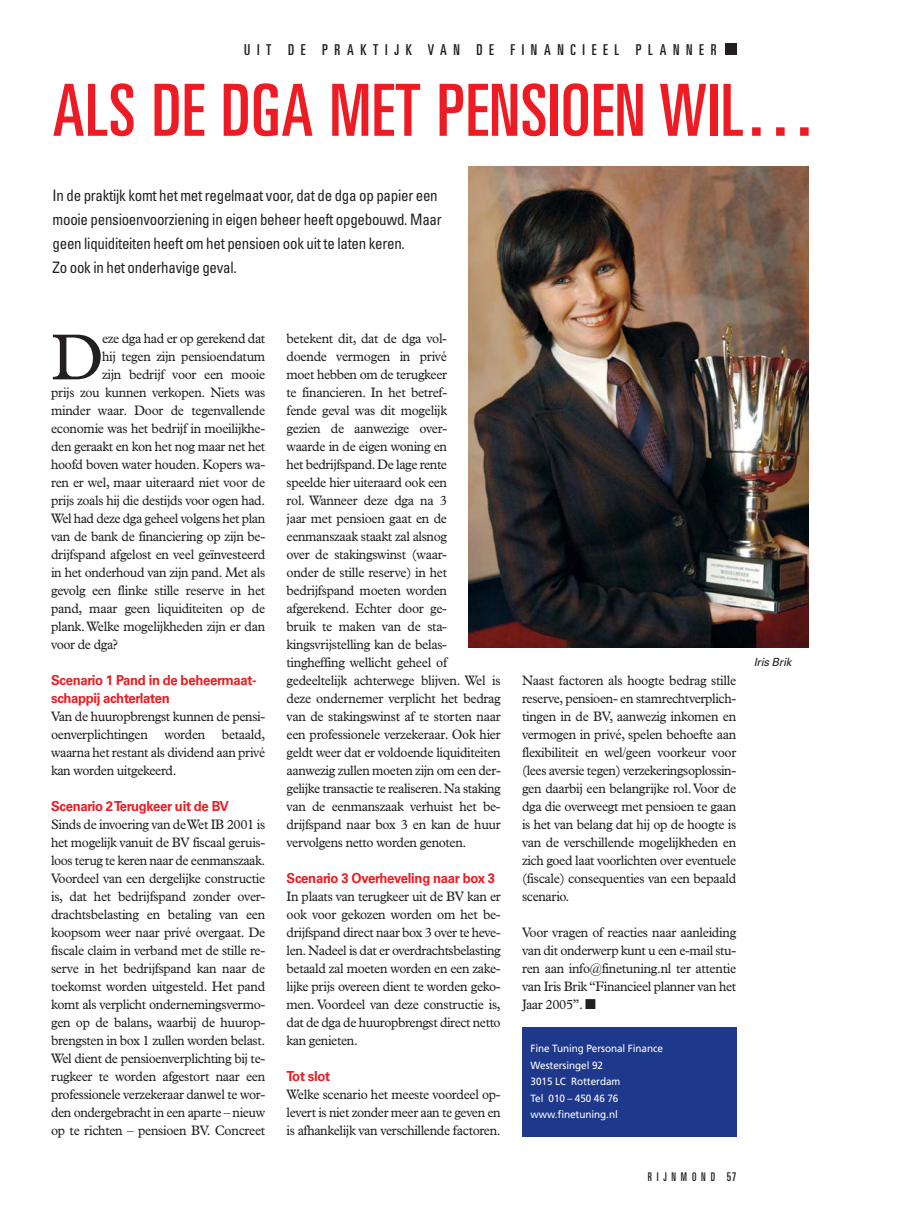
<style>
.page{position:relative;width:915px;height:1212px;background:#fff}
.page>*{position:absolute;margin:0;border:0;box-sizing:border-box;transform-origin:0 0}
.t1{font:ultra-condensed 72px "Univers";letter-spacing:.01em;color:#ed1c24}
.t2{font:65.55px "Plantin";color:#231f20;scale:.95 1}
.t3{font:condensed 15.75px/24px "Univers";letter-spacing:-.02em;color:#231f20;scale:.95 1}
.t4{font:ultra-condensed 15px "Univers";letter-spacing:.445em;color:#231f20}
.t5{font:13.8px/18px "Plantin";letter-spacing:-.02em;color:#231f20;text-align:justify;scale:.95 1}
.t6{font:700 13.8px/18px "Univers";letter-spacing:-.02em;color:#ed1c24;scale:.95 1}
.t7{font:ultra-condensed 12px "Univers";letter-spacing:.445em;color:#231f20;scale:.9 1}
.t8{font:italic 11.25px "Univers";color:#231f20}
.t9{font:10.5px/16.5px "Frutiger";letter-spacing:-.005em;color:#fff;scale:.95 1}
</style>
<div class="page">
<div style="left:724px;top:44px;width:12px;height:11px;background:#231f20"></div>
<img style="left:468px;top:166px;width:340px;height:482px">
<div style="left:522px;top:1028px;width:214px;height:109px;background:#1e388c"></div>
<p class="t4" style="left:244px;top:44px;width:473px">UIT DE PRAKTIJK VAN DE FINANCIEEL PLANNER</p>
<h1 class="t1" style="left:53px;top:84px;width:765px">ALS DE DGA MET PENSIOEN WIL…</h1>
<p class="t3" style="left:53px;top:185px;width:411px">In de praktijk komt het met regelmaat voor, dat de dga op papier een mooie pensioenvoorziening in eigen beheer heeft opgebouwd. Maar geen liquiditeiten heeft om het pensioen ook uit te laten keren.<br>Zo ook in het onderhavige geval.</p>
<h2 class="t2" style="left:51px;top:334px;width:57px">D</h2>
<p class="t5" style="left:102px;top:331px;width:173px">eze dga had er op gerekend dat</p>
<p class="t5" style="left:102px;top:349px;width:173px">hij tegen zijn pensioendatum</p>
<p class="t5" style="left:102px;top:367px;width:173px">zijn bedrijf voor een mooie</p>
<p class="t5" style="left:51px;top:385px;width:227px">prijs zou kunnen verkopen. Niets was</p>
<p class="t5" style="left:51px;top:403px;width:227px">minder waar. Door de tegenvallende</p>
<p class="t5" style="left:51px;top:421px;width:227px">economie was het bedrijf in moeilijkhe-</p>
<p class="t5" style="left:51px;top:439px;width:227px">den geraakt en kon het nog maar net het</p>
<p class="t5" style="left:51px;top:457px;width:227px">hoofd boven water houden. Kopers wa-</p>
<p class="t5" style="left:51px;top:475px;width:227px">ren er wel, maar uiteraard niet voor de</p>
<p class="t5" style="left:51px;top:493px;width:227px">prijs zoals hij die destijds voor ogen had.</p>
<p class="t5" style="left:51px;top:511px;width:227px">Wel had deze dga geheel volgens het plan</p>
<p class="t5" style="left:51px;top:529px;width:227px">van de bank de financiering op zijn be-</p>
<p class="t5" style="left:51px;top:547px;width:227px">drijfspand afgelost en veel geïnvesteerd</p>
<p class="t5" style="left:51px;top:565px;width:227px">in het onderhoud van zijn pand. Met als</p>
<p class="t5" style="left:51px;top:583px;width:227px">gevolg een flinke stille reserve in het</p>
<p class="t5" style="left:51px;top:601px;width:227px">pand, maar geen liquiditeiten op de</p>
<p class="t5" style="left:51px;top:619px;width:227px">plank.Welke mogelijkheden zijn er dan</p>
<p class="t5" style="left:51px;top:637px;width:72px">voor de dga?</p>
<p class="t6" style="left:51px;top:672px;width:218px">Scenario 1 Pand in de beheermaat&shy;schappij achterlaten</p>
<p class="t5" style="left:51px;top:709px;width:227px">Van de huuropbrengst kunnen de pensi&shy;oenverplichtingen worden betaald, waarna het restant als dividend aan privé kan worden uitgekeerd.</p>
<p class="t6" style="left:51px;top:798px;width:189px">Scenario 2 Terugkeer uit de BV</p>
<p class="t5" style="left:51px;top:817px;width:227px">Sinds de invoering van de Wet IB 2001 is het mogelijk vanuit de BV fiscaal geruis&shy;loos terug te keren naar de eenmanszaak.<br>Voordeel van een dergelijke constructie is, dat het bedrijfspand zonder over&shy;drachtsbelasting en betaling van een koopsom weer naar privé overgaat. De fiscale claim in verband met de stille re&shy;serve in het bedrijfspand kan naar de toekomst worden uitgesteld. Het pand komt als verplicht ondernemingsvermo&shy;gen op de balans, waarbij de huurop&shy;brengsten in box 1 zullen worden belast.<br>Wel dient de pensioenverplichting bij te&shy;rugkeer te worden afgestort naar een professionele verzekeraar danwel te wor&shy;den ondergebracht in een aparte – nieuw op te richten – pensioen BV. Concreet</p>
<p class="t5" style="left:286px;top:331px;width:227px;text-align:left">betekent dit, dat de dga vol-<br>doende vermogen in privé<br>moet hebben om de terugkeer<br>te financieren. In het betref-<br>fende geval was dit mogelijk<br>gezien de aanwezige over-<br>waarde in de eigen woning en<br>het bedrijfspand. De lage rente<br>speelde hier uiteraard ook een<br>rol. Wanneer deze dga na 3<br>jaar met pensioen gaat en de eenmanszaak staakt zal alsnog<br>over de stakingswinst (waar-<br>onder de stille reserve) in het bedrijfspand moeten worden afgerekend. Echter door ge-<br>bruik te maken van de sta&shy;kingsvrijstelling kan de belas&shy;tingheffing wellicht geheel of gedeeltelijk achterwege blijven. Wel is deze ondernemer verplicht het bedrag van de stakingswinst af te storten naar een professionele verzekeraar. Ook hier geldt weer dat er voldoende liquiditeiten aanwezig zullen moeten zijn om een der&shy;gelijke transactie te realiseren. Na staking van de eenmanszaak verhuist het be&shy;drijfspand naar box 3 en kan de huur vervolgens netto worden genoten.</p>
<p class="t6" style="left:286px;top:870px;width:221px">Scenario 3 Overheveling naar box 3</p>
<p class="t5" style="left:286px;top:889px;width:227px">In plaats van terugkeer uit de BV kan er ook voor gekozen worden om het be&shy;drijfspand direct naar box 3 over te heve&shy;len. Nadeel is dat er overdrachtsbelasting betaald zal moeten worden en een zake&shy;lijke prijs overeen dient te worden geko&shy;men. Voordeel van deze constructie is, dat de dga de huuropbrengst direct netto kan genieten.</p>
<p class="t6" style="left:286px;top:1068px;width:48px">Tot slot</p>
<p class="t5" style="left:286px;top:1087px;width:227px">Welke scenario het meeste voordeel op&shy;levert is niet zonder meer aan te geven en is afhankelijk van verschillende factoren.</p>
<p class="t5" style="left:522px;top:673px;width:227px">Naast factoren als hoogte bedrag stille reserve, pensioen- en stamrechtverplich&shy;tingen in de BV, aanwezig inkomen en vermogen in privé, spelen behoefte aan flexibiliteit en wel/geen voorkeur voor (lees aversie tegen) verzekeringsoplossin&shy;gen daarbij een belangrijke rol.Voor de dga die overweegt met pensioen te gaan is het van belang dat hij op de hoogte is van de verschillende mogelijkheden en zich goed laat voorlichten over eventuele (fiscale) consequenties van een bepaald scenario.</p>
<p class="t5" style="left:522px;top:925px;width:227px">Voor vragen of reacties naar aanleiding van dit onderwerp kunt u een e-mail stu&shy;ren aan info@finetuning.nl ter attentie van Iris Brik “Financieel planner van het Jaar 2005”. ■</p>
<p class="t9" style="left:530px;top:1041px;width:141px">Fine Tuning Personal Finance<br>Westersingel 92<br>3015 LC Rotterdam<br>Tel 010 – 450 46 76 www.finetuning.nl</p>
<p class="t8" style="left:753px;top:658px;width:39px">Iris Brik</p>
<p class="t7" style="left:647px;top:1172px;width:100px">RIJNMOND 57</p>
</div>
